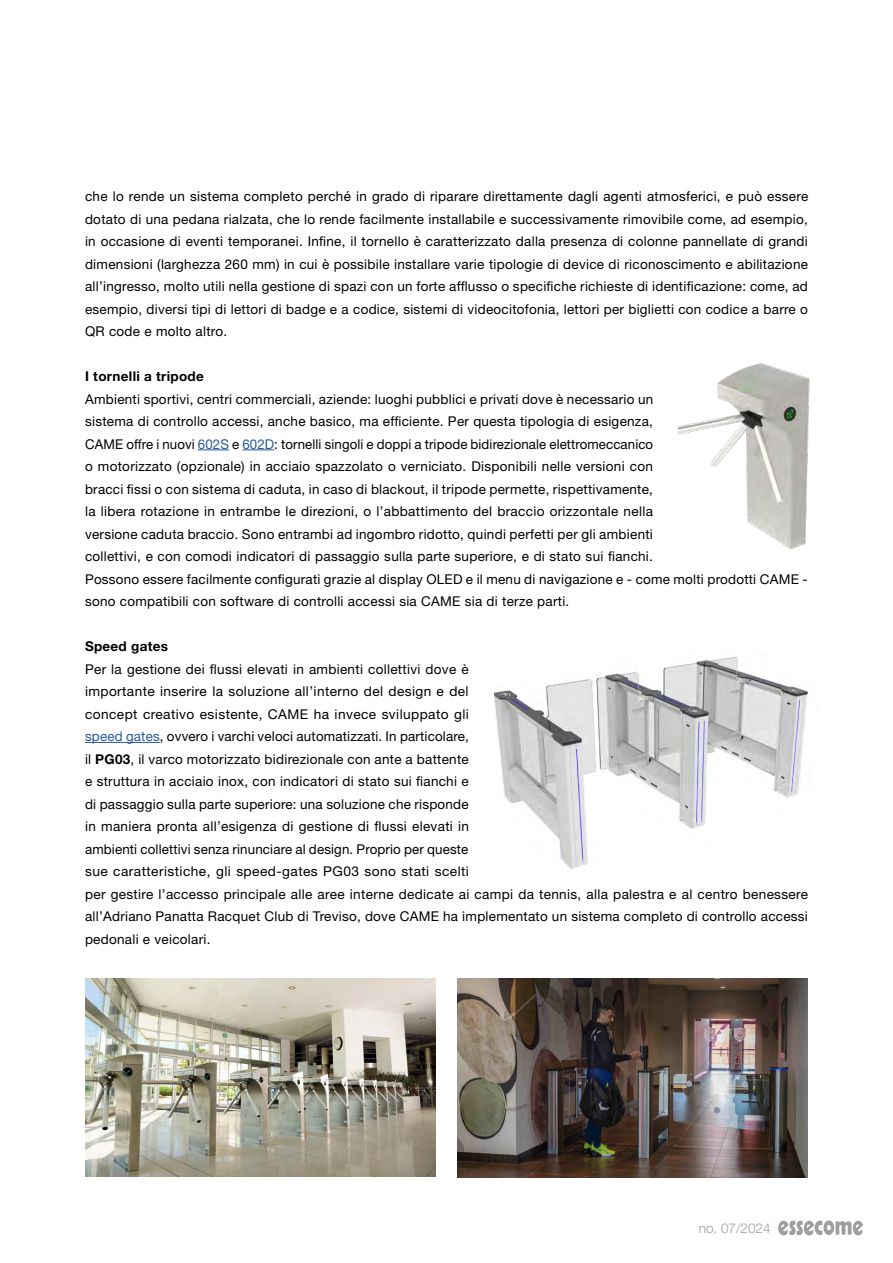
<style>
.page{position:relative;width:893px;height:1263px;background:#fff}
.page>*{position:absolute;margin:0;border:0;box-sizing:border-box;transform-origin:0 0}
.t1{font:13.5px/22.5px "Helvetica Neue LT Std";letter-spacing:.02em;color:#000}
.t2{font:700 13.5px "Helvetica Neue LT Std";letter-spacing:.02em;color:#000}
.t3{font:300 13.5px "Helvetica Neue LT Std";color:#9d9d9c}
.s1{color:#275b9b}
.s2{font-weight:700}
</style>
<div class="page">
<svg style="left:778px;top:1220px;width:85px;height:16px"></svg>
<hr style="left:198px;top:449px;width:31px;height:1px;background:#275b9b">
<hr style="left:242px;top:449px;width:32px;height:1px;background:#275b9b">
<hr style="left:85px;top:742px;width:75px;height:1px;background:#275b9b">
<img style="left:678px;top:363px;width:132px;height:186px">
<img style="left:494px;top:656px;width:314px;height:214px">
<img style="left:85px;top:979px;width:351px;height:198px">
<img style="left:457px;top:979px;width:351px;height:198px">
<p class="t1" style="left:85px;top:185px;width:725px;text-align:justify">che lo rende un sistema completo perché in grado di riparare direttamente dagli agenti atmosferici, e può essere dotato di una pedana rialzata, che lo rende facilmente installabile e successivamente rimovibile come, ad esempio, in occasione di eventi temporanei. Infine, il tornello è caratterizzato dalla presenza di colonne pannellate di grandi dimensioni (larghezza 260 mm) in cui è possibile installare varie tipologie di device di riconoscimento e abilitazione all’ingresso, molto utili nella gestione di spazi con un forte afflusso o specifiche richieste di identificazione: come, ad esempio, diversi tipi di lettori di badge e a codice, sistemi di videocitofonia, lettori per biglietti con codice a barre o QR code e molto altro.</p>
<p class="t2" style="left:85px;top:368px;width:120px">I tornelli a tripode</p>
<p class="t1" style="left:85px;top:387px;width:724px">Ambienti sportivi, centri commerciali, aziende: luoghi pubblici e privati dove è necessario un<br>sistema di controllo accessi, anche basico, ma efficiente. Per questa tipologia di esigenza,<br>CAME offre i nuovi <span class="s1">602S</span> e <span class="s1">602D</span>: tornelli singoli e doppi a tripode bidirezionale elettromeccanico<br>o motorizzato (opzionale) in acciaio spazzolato o verniciato. Disponibili nelle versioni con<br>bracci fissi o con sistema di caduta, in caso di blackout, il tripode permette, rispettivamente,<br>la libera rotazione in entrambe le direzioni, o l’abbattimento del braccio orizzontale nella<br>versione caduta braccio. Sono entrambi ad ingombro ridotto, quindi perfetti per gli ambienti<br>collettivi, e con comodi indicatori di passaggio sulla parte superiore, e di stato sui fianchi.<br>Possono essere facilmente configurati grazie al display OLED e il menu di navigazione e - come molti prodotti CAME - sono compatibili con software di controlli accessi sia CAME sia di terze parti.</p>
<p class="t2" style="left:85px;top:638px;width:84px">Speed gates</p>
<p class="t1" style="left:85px;top:657px;width:724px">Per la gestione dei flussi elevati in ambienti collettivi dove è<br>importante inserire la soluzione all’interno del design e del<br>concept creativo esistente, CAME ha invece sviluppato gli<br><span class="s1">speed gates</span>, ovvero i varchi veloci automatizzati. In particolare,<br>il <span class="s2">PG03</span>, il varco motorizzato bidirezionale con ante a battente<br>e struttura in acciaio inox, con indicatori di stato sui fianchi e<br>di passaggio sulla parte superiore: una soluzione che risponde<br>in maniera pronta all’esigenza di gestione di flussi elevati in<br>ambienti collettivi senza rinunciare al design. Proprio per queste<br>sue caratteristiche, gli speed-gates PG03 sono stati scelti<br>per gestire l’accesso principale alle aree interne dedicate ai campi da tennis, alla palestra e al centro benessere all’Adriano Panatta Racquet Club di Treviso, dove CAME ha implementato un sistema completo di controllo accessi pedonali e veicolari.</p>
<p class="t3" style="left:699px;top:1220px;width:73px">no. 07/2024</p>
</div>
